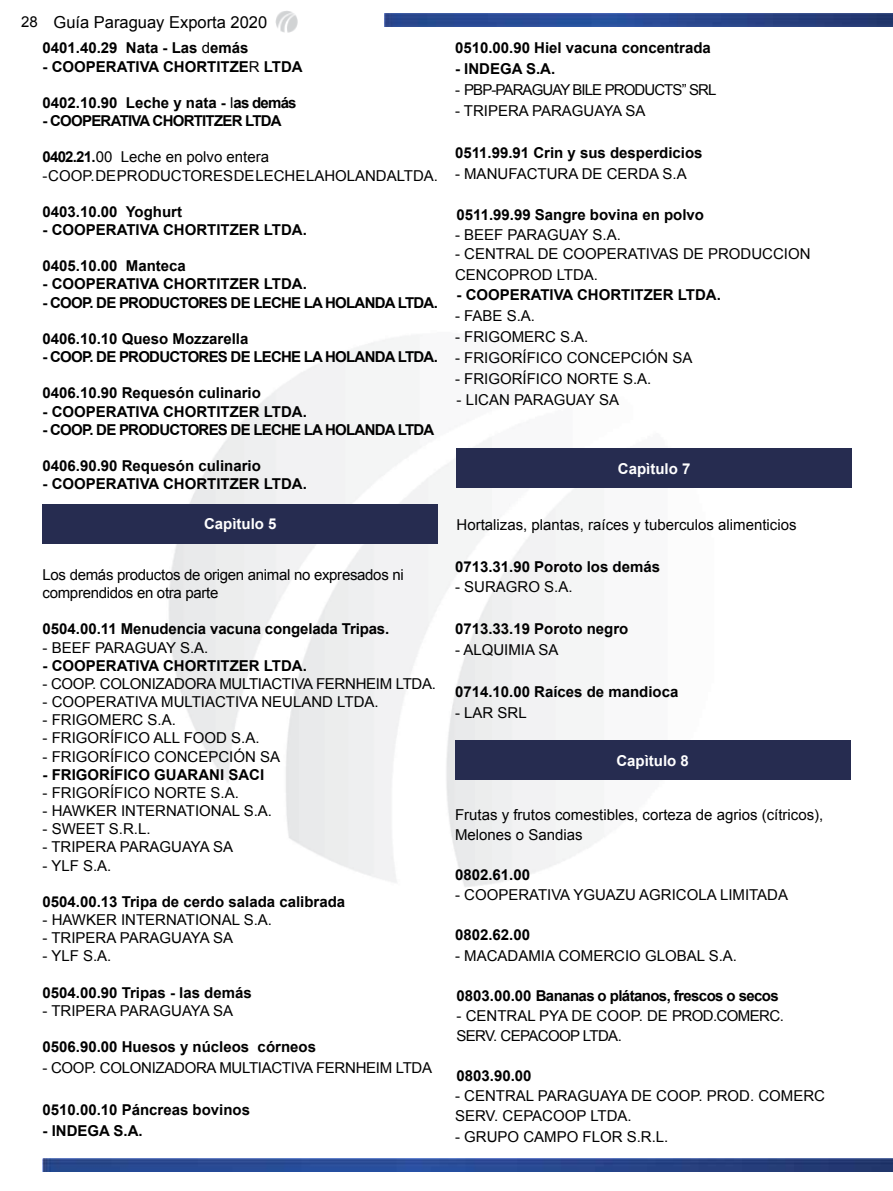
<style>
.page{position:relative;width:893px;height:1191px;background:#fff}
.page>*{position:absolute;margin:0;border:0;box-sizing:border-box;transform-origin:0 0}
.t1{font:16.5px "Arial";color:#000}
.t2{font:15px/20.1px "Arial";color:#000}
.t3{font:700 15px "Arial";color:#000}
.t4{font:15px/18.1px "Arial";letter-spacing:-.02em;color:#000}
.t5{font:700 15px "Arial";letter-spacing:-.05em;color:#000}
.t6{font:15px/20.1px "Arial";letter-spacing:-.04em;color:#000}
.t7{font:700 15px "Arial";letter-spacing:-.04em;color:#000}
.t8{font:15px "Arial";letter-spacing:-.06em;color:#000}
.t9{font:700 15px "Arial";color:#fff}
.s1{font-size:15px}
.s2{font-weight:400}
.s3{font-weight:700}
</style>
<div class="page">
<img style="left:43px;top:1158px;width:850px;height:13px">
<img style="left:276px;top:11px;width:22px;height:22px">
<img style="left:385px;top:14px;width:508px;height:13px">
<img style="left:166px;top:335px;width:558px;height:552px">
<div style="left:456px;top:449px;width:396px;height:39px;background:#262c50"></div>
<div style="left:455px;top:741px;width:395px;height:39px;background:#262c50"></div>
<div style="left:43px;top:504px;width:395px;height:39px;background:#262c50"></div>
<p class="t1" style="left:21px;top:11px;width:247px"><span class="s1">28</span> Guía Paraguay Exporta 2020</p>
<p class="t3" style="left:43px;top:38px;width:207px">0401.40.29 Nata - Las <span class="s2">d</span>emás</p>
<p class="t3" style="left:43px;top:56px;width:262px">- COOPERATIVA CHORTITZE<span class="s2">R</span> LTDA</p>
<p class="t3" style="left:43px;top:92px;width:256px">0402.10.90 Leche y nata - <span class="s2">l</span>as demás</p>
<p class="t5" style="left:43px;top:110px;width:241px">- COOPERATIVA CHORTITZER LTDA</p>
<p class="t2" style="left:43px;top:147px;width:228px"><span class="s3">0402.21.</span>00 Leche en polvo entera</p>
<p class="t2" style="left:43px;top:165px;width:397px">- COOP. DE PRODUCTORES DE LECHE LA HOLANDA LTDA.</p>
<p class="t3" style="left:43px;top:201px;width:141px">0403.10.00 Yoghurt</p>
<p class="t3" style="left:43px;top:219px;width:266px">- COOPERATIVA CHORTITZER LTDA.</p>
<p class="t3" style="left:43px;top:255px;width:145px">0405.10.00 Manteca</p>
<p class="t3" style="left:43px;top:274px;width:266px">- COOPERATIVA CHORTITZER LTDA.</p>
<p class="t5" style="left:43px;top:292px;width:397px">- COOP. DE PRODUCTORES DE LECHE LA HOLANDA LTDA.</p>
<p class="t3" style="left:43px;top:328px;width:207px">0406.10.10 Queso Mozzarella</p>
<p class="t5" style="left:43px;top:346px;width:397px">- COOP. DE PRODUCTORES DE LECHE LA HOLANDA LTDA.</p>
<p class="t3" style="left:43px;top:382px;width:220px">0406.10.90 Requesón culinario</p>
<p class="t3" style="left:43px;top:401px;width:266px">- COOPERATIVA CHORTITZER LTDA.</p>
<p class="t5" style="left:43px;top:419px;width:393px">- COOP. DE PRODUCTORES DE LECHE LA HOLANDA LTDA</p>
<p class="t3" style="left:43px;top:455px;width:220px">0406.90.90 Requesón culinario</p>
<p class="t3" style="left:43px;top:473px;width:266px">- COOPERATIVA CHORTITZER LTDA.</p>
<p class="t9" style="left:204px;top:513px;width:74px">Capìtulo 5</p>
<p class="t4" style="left:43px;top:565px;width:363px">Los demás productos de origen animal no expresados ni comprendidos en otra parte</p>
<p class="t3" style="left:43px;top:618px;width:348px">0504.00.11 Menudencia vacuna congelada Tripas.</p>
<p class="t2" style="left:43px;top:637px;width:167px">- BEEF PARAGUAY S.A.</p>
<p class="t3" style="left:43px;top:655px;width:266px">- COOPERATIVA CHORTITZER LTDA.</p>
<p class="t4" style="left:43px;top:674px;width:395px">- COOP. COLONIZADORA MULTIACTIVA FERNHEIM LTDA.</p>
<p class="t2" style="left:43px;top:691px;width:338px">- COOPERATIVA MULTIACTIVA NEULAND LTDA.</p>
<p class="t2" style="left:43px;top:710px;width:135px">- FRIGOMERC S.A.</p>
<p class="t2" style="left:43px;top:728px;width:218px">- FRIGORÍFICO ALL FOOD S.A.</p>
<p class="t2" style="left:43px;top:746px;width:239px">- FRIGORÍFICO CONCEPCIÓN SA</p>
<p class="t3" style="left:43px;top:764px;width:223px">- FRIGORÍFICO GUARANI SACI</p>
<p class="t2" style="left:43px;top:782px;width:198px">- FRIGORÍFICO NORTE S.A.</p>
<p class="t2" style="left:43px;top:800px;width:231px">- HAWKER INTERNATIONAL S.A.</p>
<p class="t2" style="left:43px;top:818px;width:110px">- SWEET S.R.L.</p>
<p class="t2" style="left:43px;top:837px;width:192px">- TRIPERA PARAGUAYA SA</p>
<p class="t2" style="left:43px;top:855px;width:70px">- YLF S.A.</p>
<p class="t3" style="left:43px;top:891px;width:304px">0504.00.13 Tripa de cerdo salada calibrada</p>
<p class="t2" style="left:43px;top:909px;width:231px">- HAWKER INTERNATIONAL S.A.</p>
<p class="t2" style="left:43px;top:927px;width:192px">- TRIPERA PARAGUAYA SA</p>
<p class="t2" style="left:43px;top:946px;width:70px">- YLF S.A.</p>
<p class="t3" style="left:43px;top:981px;width:211px">0504.00.90 Tripas - las demás</p>
<p class="t2" style="left:43px;top:1000px;width:192px">- TRIPERA PARAGUAYA SA</p>
<p class="t3" style="left:43px;top:1036px;width:275px">0506.90.00 Huesos y núcleos córneos</p>
<p class="t4" style="left:43px;top:1058px;width:391px">- COOP. COLONIZADORA MULTIACTIVA FERNHEIM LTDA</p>
<p class="t3" style="left:43px;top:1098px;width:209px">0510.00.10 Páncreas bovinos</p>
<p class="t3" style="left:43px;top:1119px;width:102px">- INDEGA S.A.</p>
<p class="t3" style="left:455px;top:38px;width:257px">0510.00.90 Hiel vacuna concentrada</p>
<p class="t3" style="left:455px;top:58px;width:102px">- INDEGA S.A.</p>
<p class="t8" style="left:455px;top:80px;width:263px">- PBP-PARAGUAY BILE PRODUCTS” SRL</p>
<p class="t2" style="left:455px;top:101px;width:192px">- TRIPERA PARAGUAYA SA</p>
<p class="t3" style="left:455px;top:142px;width:249px">0511.99.91 Crin y sus desperdicios</p>
<p class="t2" style="left:455px;top:163px;width:233px">- MANUFACTURA DE CERDA S.A</p>
<p class="t3" style="left:456px;top:204px;width:249px">0511.99.99 Sangre bovina en polvo</p>
<p class="t2" style="left:455px;top:224px;width:167px">- BEEF PARAGUAY S.A.</p>
<p class="t2" style="left:455px;top:243px;width:357px;line-height:20.9px">- CENTRAL DE COOPERATIVAS DE PRODUCCION<br>CENCOPROD LTDA.</p>
<p class="t3" style="left:456px;top:285px;width:266px">- COOPERATIVA CHORTITZER LTDA.</p>
<p class="t2" style="left:455px;top:306px;width:82px">- FABE S.A.</p>
<p class="t2" style="left:455px;top:327px;width:135px">- FRIGOMERC S.A.</p>
<p class="t2" style="left:455px;top:347px;width:239px">- FRIGORÍFICO CONCEPCIÓN SA</p>
<p class="t2" style="left:455px;top:368px;width:198px">- FRIGORÍFICO NORTE S.A.</p>
<p class="t2" style="left:456px;top:389px;width:164px">- LICAN PARAGUAY SA</p>
<p class="t9" style="left:618px;top:458px;width:74px">Capìtulo 7</p>
<p class="t2" style="left:456px;top:514px;width:342px">Hortalizas, plantas, raíces y tuberculos alimenticios</p>
<p class="t3" style="left:455px;top:556px;width:207px">0713.31.90 Poroto los demás</p>
<p class="t2" style="left:455px;top:577px;width:119px">- SURAGRO S.A.</p>
<p class="t3" style="left:455px;top:618px;width:175px">0713.33.19 Poroto negro</p>
<p class="t2" style="left:455px;top:639px;width:105px">- ALQUIMIA SA</p>
<p class="t3" style="left:455px;top:681px;width:225px">0714.10.00 Raíces de mandioca</p>
<p class="t2" style="left:455px;top:702px;width:73px">- LAR SRL</p>
<p class="t9" style="left:616px;top:750px;width:74px">Capìtulo 8</p>
<p class="t2" style="left:455px;top:804px;width:370px">Frutas y frutos comestibles, corteza de agrios (cítricos),<br>Melones o Sandias</p>
<p class="t3" style="left:455px;top:864px;width:77px">0802.61.00</p>
<p class="t2" style="left:455px;top:884px;width:335px">- COOPERATIVA YGUAZU AGRICOLA LIMITADA</p>
<p class="t3" style="left:455px;top:924px;width:77px">0802.62.00</p>
<p class="t2" style="left:455px;top:945px;width:284px">- MACADAMIA COMERCIO GLOBAL S.A.</p>
<p class="t7" style="left:456px;top:985px;width:324px">0803.00.00 Bananas o plátanos, frescos o secos</p>
<p class="t6" style="left:456px;top:1005px;width:329px">- CENTRAL PYA DE COOP. DE PROD.COMERC.<br>SERV. CEPACOOP LTDA.</p>
<p class="t3" style="left:456px;top:1065px;width:77px">0803.90.00</p>
<p class="t2" style="left:455px;top:1085px;width:372px">- CENTRAL PARAGUAYA DE COOP. PROD. COMERC<br>SERV. CEPACOOP LTDA.</p>
<p class="t2" style="left:455px;top:1126px;width:215px">- GRUPO CAMPO FLOR S.R.L.</p>
</div>
